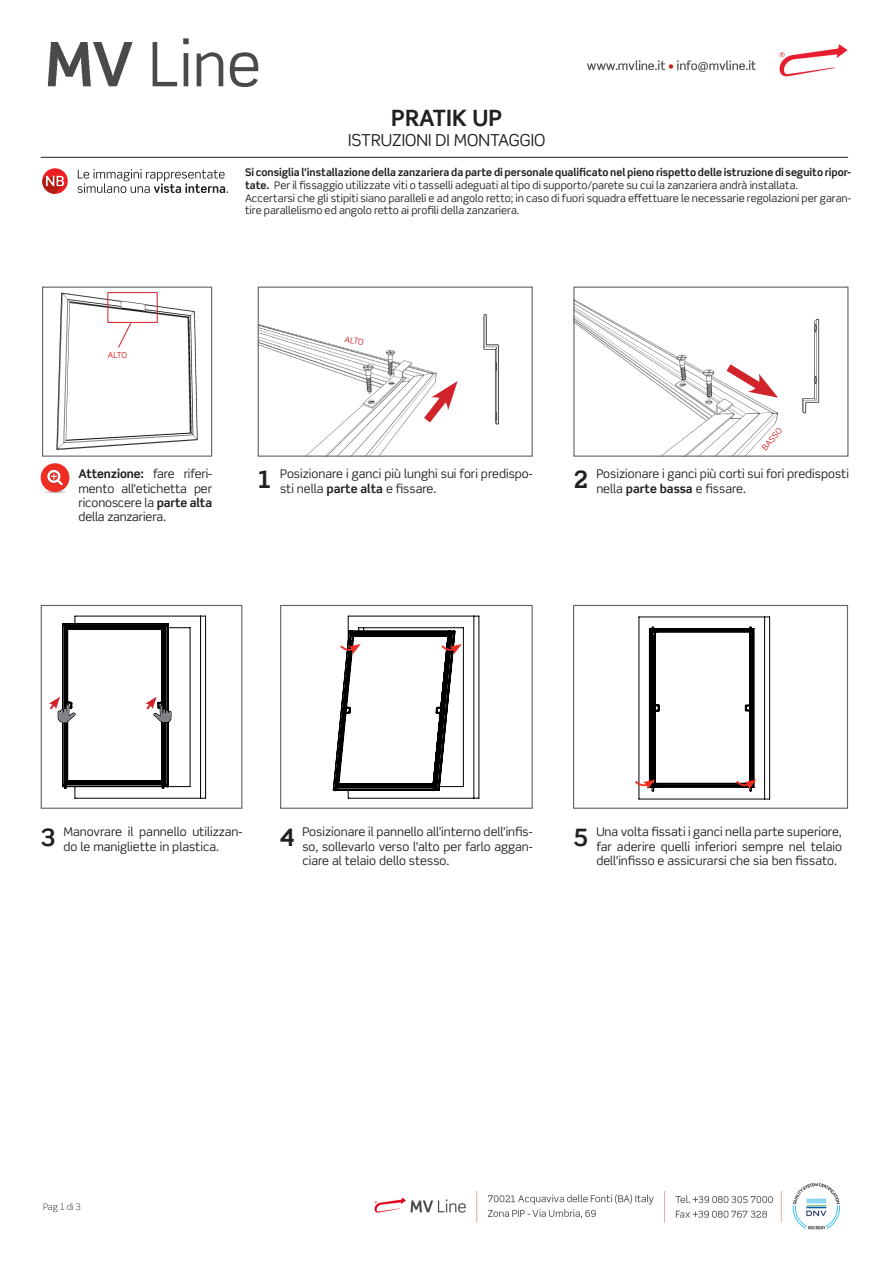
<style>
.page{position:relative;width:893px;height:1263px;background:#fff}
.page>*{position:absolute;margin:0;border:0;box-sizing:border-box;transform-origin:0 0}
.t1{font:700 24px "Scene Std";color:#231f20}
.t2{font:700 22.5px "Scene Std";color:#231f20}
.t3{font:16.5px "Scene Std";color:#231f20}
.t4{font:12px/14.4px "Scene Std";color:#231f20;text-align:justify}
.t5{font:700 10.5px/12.6px "Scene Std";letter-spacing:-.005em;color:#231f20}
.t6{font:10.5px/12.6px "Scene Std";color:#231f20}
.t7{font:300 9px "Scene Std";color:#231f20}
.t8{font:8.25px "Scene Std";color:#d1232a}
.s1{font-weight:400}
.s2{font-weight:700}
</style>
<div class="page">
<img style="left:374px;top:1183px;width:466px;height:47px">
<img style="left:47px;top:38px;width:801px;height:49px">
<hr style="left:41px;top:157px;width:807px;height:1px;background:#231f20">
<svg style="left:42px;top:168px;width:26px;height:26px"></svg>
<svg style="left:78px;top:169px;width:150px;height:24px"></svg>
<img style="left:56px;top:292px;width:142px;height:158px">
<div style="left:42px;top:287px;width:170px;height:170px;border:1px solid #636366"></div>
<img style="left:260px;top:324px;width:177px;height:131px">
<div style="left:258px;top:287px;width:275px;height:170px;border:1px solid #636366"></div>
<img style="left:575px;top:300px;width:204px;height:155px">
<div style="left:573px;top:287px;width:275px;height:170px;border:1px solid #636366"></div>
<div style="left:41px;top:605px;width:201px;height:204px;border:1px solid #636366"></div>
<div style="left:280px;top:605px;width:253px;height:204px;border:1px solid #636366"></div>
<div style="left:573px;top:605px;width:275px;height:204px;border:1px solid #636366"></div>
<div style="left:41px;top:463px;width:28px;height:29px;background:#ee2e22;border-radius:50%"></div>
<svg style="left:44px;top:470px;width:22px;height:23px"></svg>
<div style="left:108px;top:292px;width:49px;height:31px;border:1px solid #d1232a"></div>
<svg style="left:118px;top:322px;width:13px;height:26px"></svg>
<img style="left:483px;top:314px;width:16px;height:111px">
<img style="left:802px;top:319px;width:18px;height:95px">
<svg style="left:416px;top:381px;width:42px;height:50px"></svg>
<svg style="left:718px;top:357px;width:60px;height:42px"></svg>
<svg style="left:49px;top:616px;width:157px;height:182px"></svg>
<svg style="left:333px;top:616px;width:146px;height:182px"></svg>
<svg style="left:635px;top:617px;width:135px;height:182px"></svg>
<p class="t2" style="left:391px;top:104px;width:113px">PRATIK UP</p>
<p class="t3" style="left:348px;top:130px;width:199px">ISTRUZIONI DI MONTAGGIO</p>
<p class="t5" style="left:245px;top:166px;width:608px">Si consiglia l’installazione della zanzariera da parte di personale qualificato nel pieno rispetto delle istruzione di seguito ripor&shy;tate. <span class="s1">Per il fissaggio utilizzate viti o tasselli adeguati al tipo di supporto/parete su cui la zanzariera andrà installata.</span></p>
<p class="t6" style="left:245px;top:191px;width:608px">Accertarsi che gli stipiti siano paralleli e ad angolo retto; in caso di fuori squadra effettuare le necessarie regolazioni per garan&shy;tire parallelismo ed angolo retto ai profili della zanzariera.</p>
<p class="t8" style="left:108px;top:350px;width:21px">ALTO</p>
<p class="t8" style="left:346px;top:334px;width:21px;rotate:12deg">ALTO</p>
<p class="t4" style="left:79px;top:466px;width:135px"><span class="s2">Attenzione:</span> fare riferi&shy;mento all’etichetta per riconoscere la <span class="s2">parte alta </span>della zanzariera.</p>
<p class="t4" style="left:280px;top:466px;width:254px">Posizionare i ganci più lunghi sui fori predispo&shy;sti nella <span class="s2">parte alta</span> e fissare.</p>
<p class="t1" style="left:257px;top:464px;width:17px">1</p>
<p class="t1" style="left:573px;top:464px;width:17px">2</p>
<p class="t8" style="left:760px;top:446px;width:28px;rotate:-50deg">BASSO</p>
<p class="t4" style="left:596px;top:466px;width:254px">Posizionare i ganci più corti sui fori predisposti nella <span class="s2">parte bassa</span> e fissare.</p>
<p class="t4" style="left:64px;top:825px;width:180px">Manovrare il pannello utilizzan&shy;do le manigliette in plastica.</p>
<p class="t4" style="left:302px;top:825px;width:232px">Posizionare il pannello all’interno dell’infis&shy;so, sollevarlo verso l’alto per farlo aggan&shy;ciare al telaio dello stesso.</p>
<p class="t4" style="left:596px;top:825px;width:247px">Una volta fissati i ganci nella parte superiore, far aderire quelli inferiori sempre nel telaio dell’infisso e assicurarsi che sia ben fissato.</p>
<p class="t1" style="left:41px;top:822px;width:17px">3</p>
<p class="t1" style="left:279px;top:822px;width:17px">4</p>
<p class="t1" style="left:573px;top:822px;width:17px">5</p>
<p class="t7" style="left:43px;top:1201px;width:39px">Pag 1 di 3</p>
</div>
